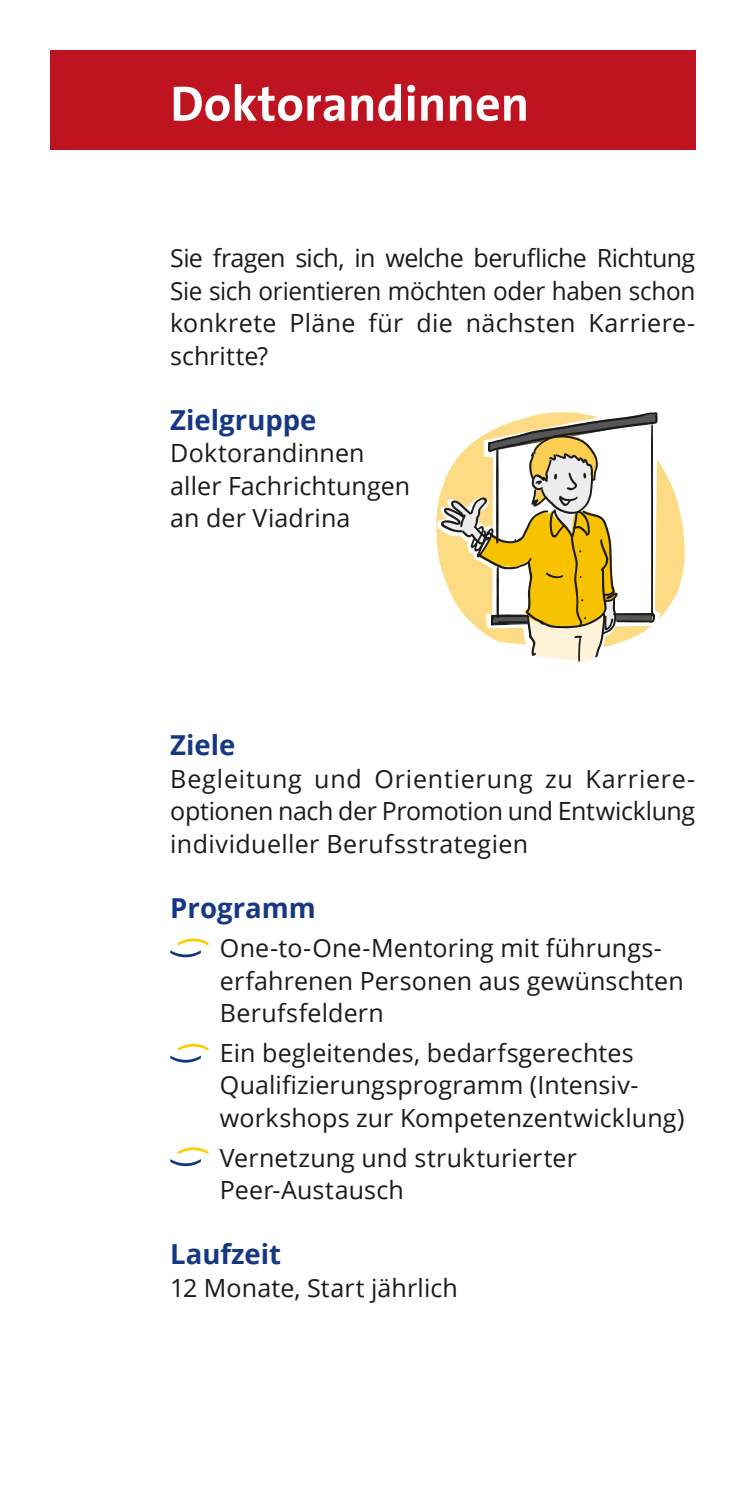
<style>
.page{position:relative;width:745px;height:1489px;background:#fff}
.page>*{position:absolute;margin:0;border:0;box-sizing:border-box;transform-origin:0 0}
.t1{font:700 50px "The Sans";color:#fff}
.t2{font:700 27.5px "Open Sans";color:#163883}
.t3{font:25px/32.5px "Open Sans";letter-spacing:.005em;color:#1a1a18}
</style>
<div class="page">
<svg style="left:170px;top:938px;width:38px;height:19px"></svg>
<svg style="left:170px;top:1043px;width:38px;height:19px"></svg>
<svg style="left:170px;top:1147px;width:38px;height:19px"></svg>
<div style="left:50px;top:50px;width:644px;height:100px;background:#be1421"></div>
<svg style="left:660px;top:464px;width:24px;height:154px;fill:#fcdb84"></svg>
<svg style="left:436px;top:412px;width:224px;height:250px"></svg>
<h1 class="t1" style="left:170px;top:62px;width:360px">Doktorandinnen</h1>
<p class="t3" style="left:170px;top:241px;width:526px;text-align:justify">Sie fragen sich, in welche berufliche Richtung Sie sich orientieren möchten oder haben schon konkrete Pläne für die nächsten Karriere&shy;schritte?</p>
<p class="t2" style="left:170px;top:400px;width:148px">Zielgruppe</p>
<p class="t3" style="left:170px;top:436px;width:241px">Doktorandinnen aller Fachrichtungen an der Viadrina</p>
<p class="t2" style="left:170px;top:725px;width:67px">Ziele</p>
<p class="t3" style="left:170px;top:761px;width:526px;text-align:justify">Begleitung und Orientierung zu Karriere&shy;optionen nach der Promotion und Entwicklung individueller Berufsstrategien</p>
<p class="t2" style="left:170px;top:888px;width:147px">Programm</p>
<p class="t3" style="left:220px;top:931px;width:465px">One-to-One-Mentoring mit führungs&shy;erfahrenen Personen aus gewünschten<br>Berufsfeldern</p>
<p class="t3" style="left:220px;top:1035px;width:466px">Ein begleitendes, bedarfsgerechtes<br>Qualifizierungsprogramm (Intensiv&shy;workshops zur Kompetenzentwicklung)</p>
<p class="t3" style="left:220px;top:1140px;width:358px">Vernetzung und strukturierter<br>Peer-Austausch</p>
<p class="t2" style="left:170px;top:1234px;width:112px">Laufzeit</p>
<p class="t3" style="left:170px;top:1270px;width:289px">12 Monate, Start jährlich</p>
</div>
